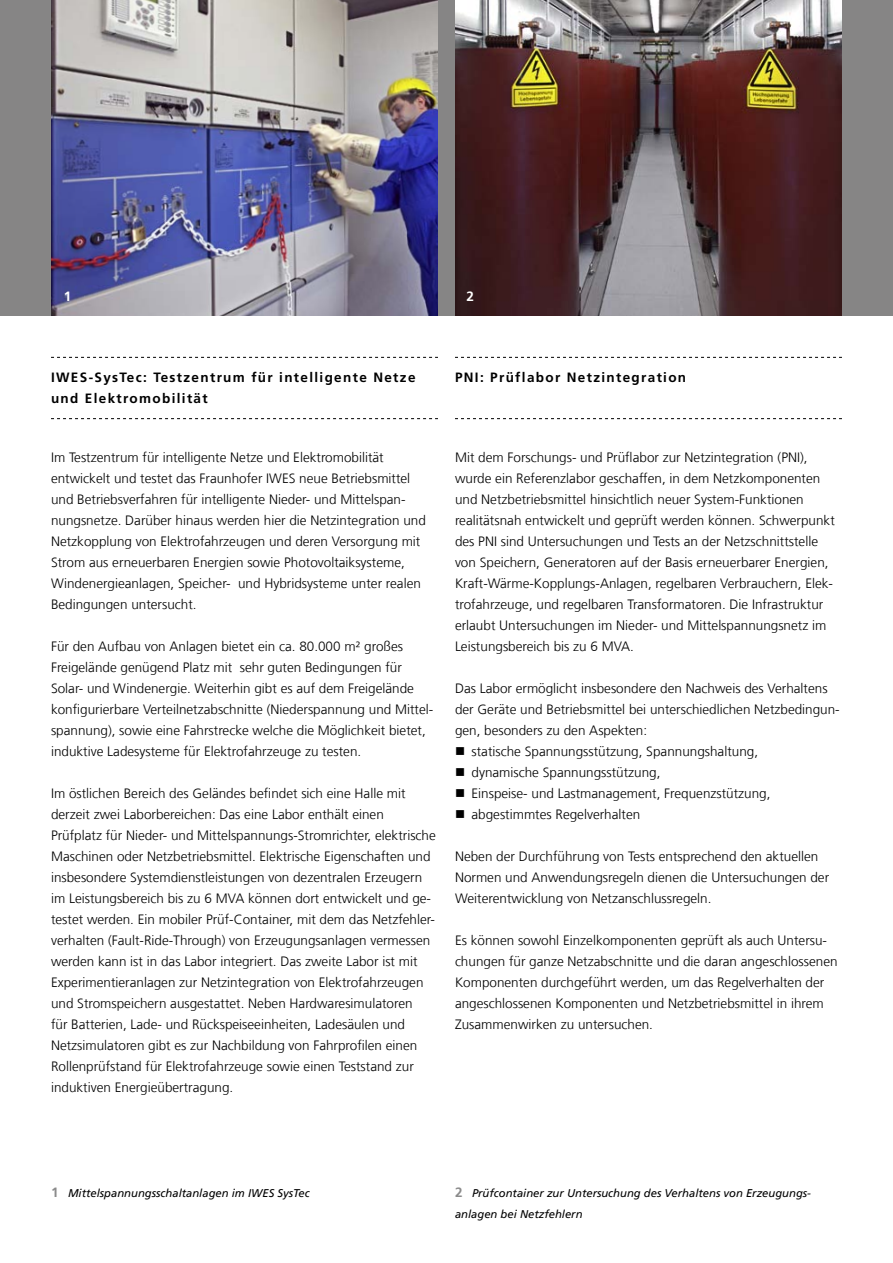
<style>
.page{position:relative;width:893px;height:1263px;background:#fff}
.page>*{position:absolute;margin:0;border:0;box-sizing:border-box;transform-origin:0 0}
._06_Fließtext{font:300 13.5px/21px "Frutiger LT Com";color:#000}
._06_Bullet{font:300 13.5px "Frutiger LT Com";color:#000}
._07_Zwischenüberschr{font:700 13.5px/21px "Frutiger LT Com";letter-spacing:.1em;color:#000}
.t1{font:700 13.5px "Frutiger LT Com";color:#fff}
._05_Marginalie_Bildu{font:italic 11.25px/21px "Frutiger LT Com";color:#000}
.s1{font-weight:700;font-style:normal;font-size:13.5px;color:#8b8b8b}
</style>
<div class="page">
<div style="left:0;top:0;width:893px;height:315px;background:#868585"></div>
<img style="left:455px;top:0;width:387px;height:315px">
<img style="left:51px;top:0;width:387px;height:315px">
<svg style="left:455px;top:357px;width:387px;height:1px"></svg>
<svg style="left:455px;top:418px;width:387px;height:1px"></svg>
<svg style="left:51px;top:357px;width:387px;height:1px"></svg>
<svg style="left:51px;top:418px;width:387px;height:1px"></svg>
<p class="t1" style="left:64px;top:288px;width:9px">1</p>
<p class="t1" style="left:466px;top:288px;width:9px">2</p>
<p class="_07_Zwischenüberschr" style="left:51px;top:367px;width:366px">IWES-SysTec: Testzentrum für intelligente Netze und Elektromobilität</p>
<p class="_06_Fließtext" style="left:51px;top:447px;width:376px">Im Testzentrum für intelligente Netze und Elektromobilität entwickelt und testet das Fraunhofer IWES neue Betriebsmittel und Betriebsverfahren für intelligente Nieder- und Mittelspan&shy;nungsnetze. Darüber hinaus werden hier die Netzintegration und Netzkopplung von Elektrofahrzeugen und deren Versorgung mit Strom aus erneuerbaren Energien sowie Photovoltaiksysteme, Windenergieanlagen, Speicher- und Hybridsysteme unter realen Bedingungen untersucht.</p>
<p class="_06_Fließtext" style="left:51px;top:636px;width:384px">Für den Aufbau von Anlagen bietet ein ca. 80.000 m² großes Freigelände genügend Platz mit sehr guten Bedingungen für Solar- und Windenergie. Weiterhin gibt es auf dem Freigelände konfigurierbare Verteilnetzabschnitte (Niederspannung und Mittel&shy;spannung), sowie eine Fahrstrecke welche die Möglichkeit bietet, induktive Ladesysteme für Elektrofahrzeuge zu testen.</p>
<p class="_06_Fließtext" style="left:51px;top:783px;width:386px">Im östlichen Bereich des Geländes befindet sich eine Halle mit derzeit zwei Laborbereichen: Das eine Labor enthält einen Prüfplatz für Nieder- und Mittelspannungs-Stromrichter, elektrische Maschinen oder Netzbetriebsmittel. Elektrische Eigenschaften und insbesondere Systemdienstleistungen von dezentralen Erzeugern im Leistungsbereich bis zu 6 MVA können dort entwickelt und ge&shy;testet werden. Ein mobiler Prüf-Container, mit dem das Netzfehler&shy;verhalten (Fault-Ride-Through) von Erzeugungsanlagen vermessen werden kann ist in das Labor integriert. Das zweite Labor ist mit Experimentieranlagen zur Netzintegration von Elektrofahrzeugen und Stromspeichern ausgestattet. Neben Hardwaresimulatoren<br>für Batterien, Lade- und Rückspeiseeinheiten, Ladesäulen und Netzsimulatoren gibt es zur Nachbildung von Fahrprofilen einen Rollenprüfstand für Elektrofahrzeuge sowie einen Teststand zur induktiven Energieübertragung.</p>
<p class="_07_Zwischenüberschr" style="left:455px;top:367px;width:233px">PNI: Prüflabor Netzintegration</p>
<p class="_06_Fließtext" style="left:455px;top:447px;width:381px">Mit dem Forschungs- und Prüflabor zur Netzintegration (PNI), wurde ein Referenzlabor geschaffen, in dem Netzkomponenten und Netzbetriebsmittel hinsichtlich neuer System-Funktionen realitätsnah entwickelt und geprüft werden können. Schwerpunkt des PNI sind Untersuchungen und Tests an der Netzschnittstelle von Speichern, Generatoren auf der Basis erneuerbarer Energien, Kraft-Wärme-Kopplungs-Anlagen, regelbaren Verbrauchern, Elek&shy;trofahrzeuge, und regelbaren Transformatoren. Die Infrastruktur erlaubt Untersuchungen im Nieder- und Mittelspannungsnetz im Leistungsbereich bis zu 6 MVA.</p>
<p class="_06_Fließtext" style="left:455px;top:678px;width:386px">Das Labor ermöglicht insbesondere den Nachweis des Verhaltens der Geräte und Betriebsmittel bei unterschiedlichen Netzbedingun&shy;gen, besonders zu den Aspekten:</p>
<p class="_06_Bullet" style="left:455px;top:743px;width:305px">■ statische Spannungsstützung, Spannungshaltung,</p>
<p class="_06_Bullet" style="left:455px;top:764px;width:207px">■ dynamische Spannungsstützung,</p>
<p class="_06_Bullet" style="left:455px;top:785px;width:317px">■ Einspeise- und Lastmanagement, Frequenzstützung,</p>
<p class="_06_Bullet" style="left:455px;top:806px;width:187px">■ abgestimmtes Regelverhalten</p>
<p class="_06_Fließtext" style="left:455px;top:846px;width:376px">Neben der Durchführung von Tests entsprechend den aktuellen<br>Normen und Anwendungsregeln dienen die Untersuchungen der<br>Weiterentwicklung von Netzanschlussregeln.</p>
<p class="_06_Fließtext" style="left:455px;top:930px;width:384px">Es können sowohl Einzelkomponenten geprüft als auch Untersu&shy;chungen für ganze Netzabschnitte und die daran angeschlossenen Komponenten durchgeführt werden, um das Regelverhalten der angeschlossenen Komponenten und Netzbetriebsmittel in ihrem Zusammenwirken zu untersuchen.</p>
<p class="_05_Marginalie_Bildu" style="left:51px;top:1183px;width:260px"><span class="s1">1</span> Mittelspannungsschaltanlagen im IWES SysTec</p>
<p class="_05_Marginalie_Bildu" style="left:455px;top:1183px;width:358px"><span class="s1">2</span> Prüfcontainer zur Untersuchung des Verhaltens von Erzeugungs&shy;anlagen bei Netzfehlern</p>
</div>
